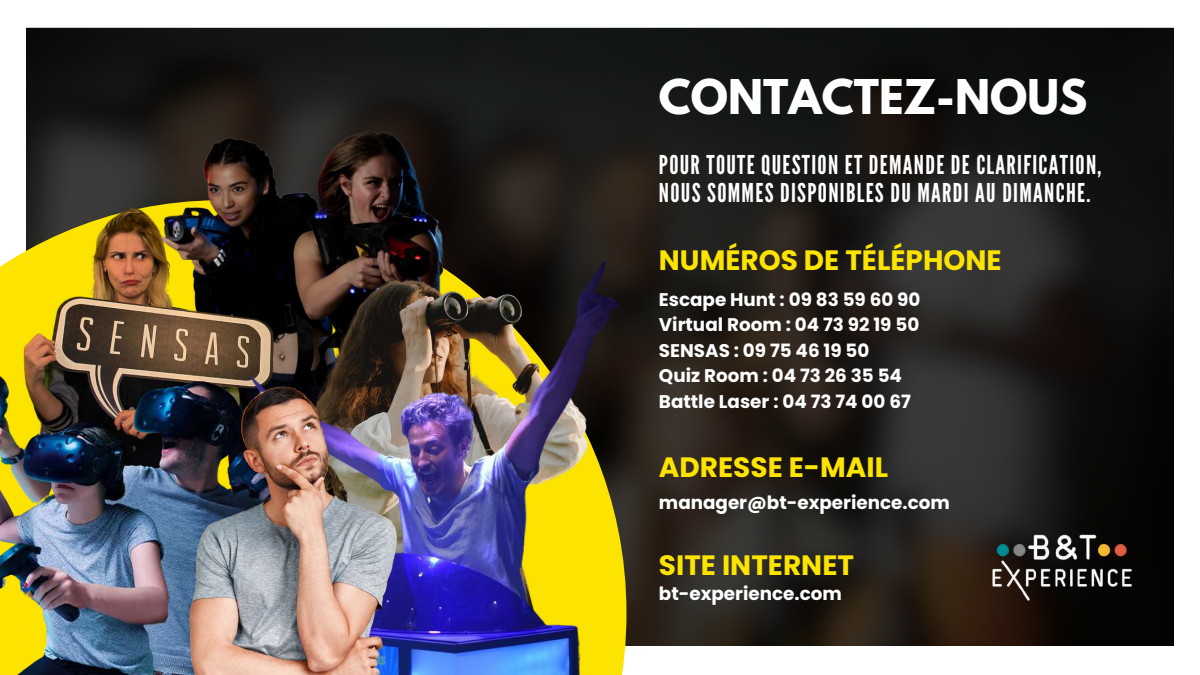
<style>
.page{position:relative;width:1200px;height:675px;background:#fff}
.page>*{position:absolute;margin:0;border:0;box-sizing:border-box;transform-origin:0 0}
.t1{font:700 42.5px "League Spartan";color:#fff}
.t2{font:700 28px "Poppins";color:#fce400}
.t3{font:25.9px/28px "League Gothic";letter-spacing:.05em;color:#fff}
.t4{font:700 18.3px/25.5px "Poppins";color:#fff}
</style>
<div class="page">
<img style="left:26px;top:28px;width:1148px;height:618px">
<img style="left:160px;top:135px;width:120px;height:61px">
<img style="left:280px;top:114px;width:176px;height:90px">
<img style="left:0;top:196px;width:292px;height:148px">
<img style="left:284px;top:204px;width:328px;height:56px">
<img style="left:245px;top:260px;width:379px;height:415px">
<img style="left:0;top:344px;width:330px;height:331px">
<img style="left:179px;top:374px;width:227px;height:301px">
<img style="left:991px;top:529px;width:141px;height:72px">
<h1 class="t1" style="left:659px;top:76px;width:430px">CONTACTEZ-NOUS</h1>
<h3 class="t3" style="left:659px;top:151px;width:444px">POUR TOUTE QUESTION ET DEMANDE DE CLARIFICATION,<br>NOUS SOMMES DISPONIBLES DU MARDI AU DIMANCHE.</h3>
<h2 class="t2" style="left:659px;top:241px;width:344px">NUMÉROS DE TÉLÉPHONE</h2>
<p class="t4" style="left:659px;top:287px;width:263px">Escape Hunt : 09 83 59 60 90<br>Virtual Room : 04 73 92 19 50<br>SENSAS : 09 75 46 19 50<br>Quiz Room : 04 73 26 35 54<br>Battle Laser : 04 73 74 00 67</p>
<h2 class="t2" style="left:659px;top:447px;width:231px">ADRESSE E-MAIL</h2>
<p class="t4" style="left:659px;top:490px;width:292px">manager@bt-experience.com</p>
<h2 class="t2" style="left:659px;top:546px;width:197px">SITE INTERNET</h2>
<p class="t4" style="left:659px;top:581px;width:184px">bt-experience.com</p>
</div>
